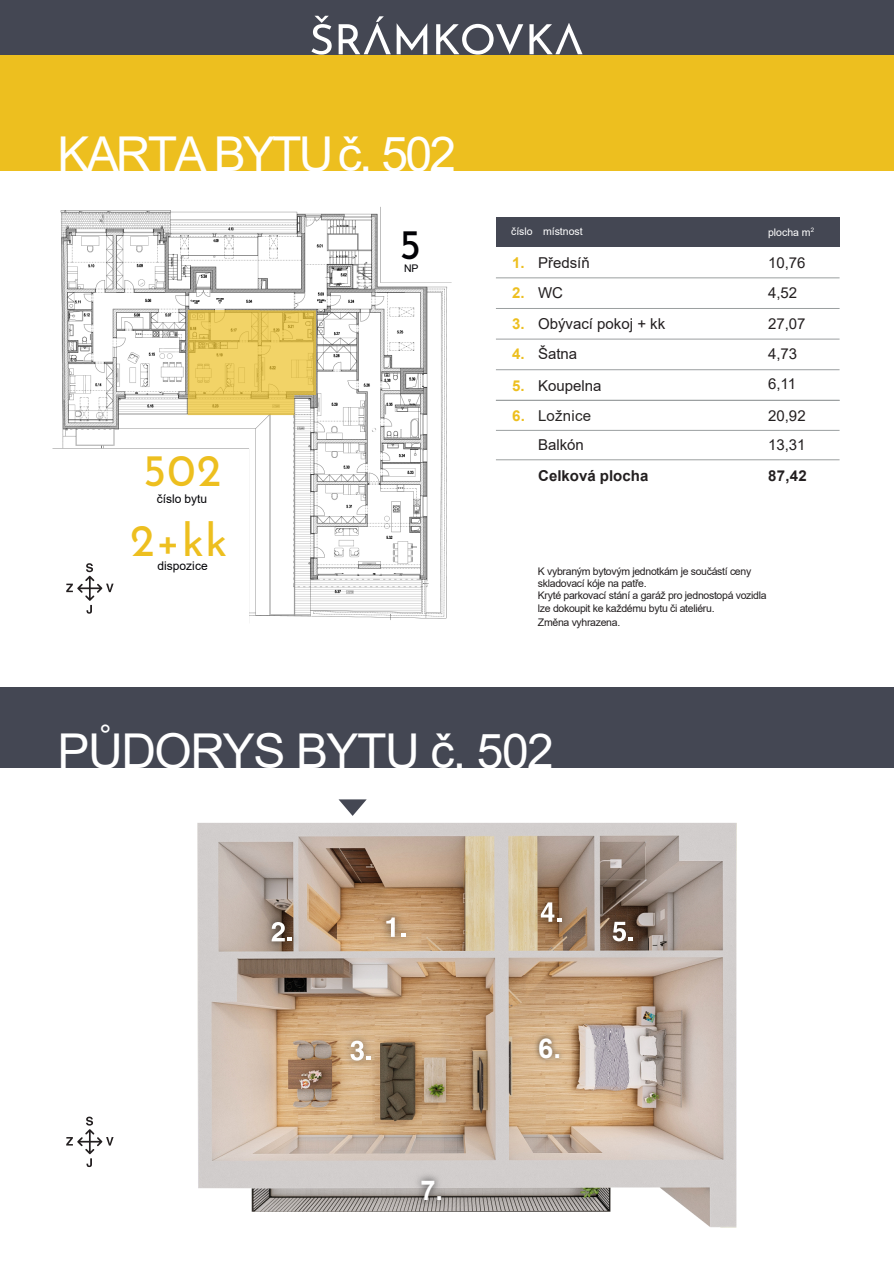
<style>
.page{position:relative;width:894px;height:1264px;background:#fff}
.page>*{position:absolute;margin:0;border:0;box-sizing:border-box;transform-origin:0 0}
.t1{font:58.35px "Arial";color:#fff}
.t2{font:48px "Arial";letter-spacing:-.03em;color:#fff}
.t3{font:48px "Arial";letter-spacing:-.06em;color:#fff}
.t4{font:45px "Josefin Sans";color:#edbf1f}
.t5{font:42px "Josefin Sans";color:#020206}
.t6{font:700 27.3px "Arial";color:#fff}
.t7{font:15px/30.3px "Arial";color:#231f20}
.t8{font:700 15px "Arial";color:#231f20}
.t9{font:700 15px/29.4px "Arial";color:#edbf1f}
.t10{font:15px "Arial";letter-spacing:.015em;color:#282625}
.t11{font:12px "Arial";color:#020206}
.t12{font:10.5px/12px "Arial";letter-spacing:-.03em;color:#231f20}
.t13{font:10.5px "Arial";color:#fff}
.t14{font:10.5px "Arial";color:#020206}
.s1{font-weight:700;color:#edbf1f}
</style>
<div class="page">
<div style="left:0;top:53px;width:893px;height:118px;background:#edbf1f"></div>
<div style="left:0;top:0;width:893px;height:54px;background:#444753"></div>
<div style="left:495px;top:217px;width:344px;height:30px;background:#444753"></div>
<hr style="left:495px;top:277px;width:344px;height:1px;background:#9b9fa0">
<hr style="left:495px;top:308px;width:344px;height:1px;background:#9b9fa0">
<hr style="left:495px;top:338px;width:344px;height:1px;background:#9b9fa0">
<hr style="left:495px;top:369px;width:344px;height:1px;background:#9b9fa0">
<hr style="left:495px;top:430px;width:344px;height:1px;background:#9b9fa0">
<hr style="left:495px;top:400px;width:344px;height:1px;background:#9b9fa0">
<svg style="left:66px;top:1137px;width:7px;height:9px"></svg>
<div style="left:0;top:687px;width:893px;height:80px;background:#444753"></div>
<svg style="left:338px;top:799px;width:28px;height:16px"></svg>
<hr style="left:495px;top:459px;width:344px;height:1px;background:#9b9fa0">
<svg style="left:311px;top:16px;width:20px;height:39px"></svg>
<svg style="left:338px;top:16px;width:52px;height:38px"></svg>
<svg style="left:396px;top:23px;width:31px;height:31px"></svg>
<svg style="left:436px;top:24px;width:87px;height:31px"></svg>
<svg style="left:529px;top:23px;width:53px;height:31px"></svg>
<img style="left:77px;top:815px;width:660px;height:413px">
<img style="left:377px;top:907px;width:28px;height:39px">
<svg style="left:386px;top:917px;width:8px;height:19px"></svg>
<img style="left:391px;top:923px;width:24px;height:23px">
<svg style="left:401px;top:932px;width:4px;height:4px"></svg>
<img style="left:264px;top:913px;width:29px;height:37px">
<img style="left:280px;top:929px;width:19px;height:20px">
<svg style="left:271px;top:921px;width:21px;height:20px"></svg>
<img style="left:342px;top:1032px;width:30px;height:36px">
<img style="left:358px;top:1047px;width:20px;height:20px">
<svg style="left:350px;top:1040px;width:20px;height:20px"></svg>
<img style="left:532px;top:894px;width:30px;height:35px">
<img style="left:549px;top:909px;width:20px;height:20px">
<svg style="left:540px;top:902px;width:21px;height:19px"></svg>
<img style="left:605px;top:913px;width:28px;height:35px">
<img style="left:621px;top:929px;width:19px;height:18px">
<svg style="left:612px;top:921px;width:20px;height:20px"></svg>
<img style="left:532px;top:1031px;width:33px;height:33px">
<img style="left:412px;top:1171px;width:38px;height:38px">
<img style="left:52px;top:207px;width:636px;height:413px">
<h2 class="t3" style="left:57px;top:136px;width:400px">KARTA BYTUč. 502</h2>
<h3 class="t4" style="left:143px;top:452px;width:80px">502</h3>
<p class="t11" style="left:157px;top:494px;width:52px">číslo bytu</p>
<h3 class="t4" style="left:130px;top:522px;width:99px">2+kk</h3>
<p class="t11" style="left:157px;top:561px;width:52px">dispozice</p>
<h3 class="t5" style="left:399px;top:227px;width:23px">5</h3>
<p class="t14" style="left:404px;top:264px;width:16px">NP</p>
<p class="t13" style="left:511px;top:227px;width:73px">číslo místnost</p>
<p class="t13" style="left:767px;top:228px;width:48px">plocha m<sup>2</sup></p>
<h3 class="t9" style="left:512px;top:249px;width:14px">1.<br>2.</h3>
<h3 class="t9" style="left:512px;top:309px;width:14px;line-height:30.3px">3.<br>4.</h3>
<h3 class="t9" style="left:512px;top:372px;width:14px">5.</h3>
<h3 class="t7" style="left:538px;top:249px;width:53px">Předsíň</h3>
<h3 class="t7" style="left:767px;top:249px;width:39px;line-height:29.4px">10,76<br>4,52</h3>
<h3 class="t7" style="left:767px;top:309px;width:39px">27,07<br>4,73<br>6,11</h3>
<h3 class="t7" style="left:538px;top:278px;width:129px;line-height:30.8px">WC<br>Obývací pokoj + kk<br>Šatna</h3>
<h3 class="t7" style="left:538px;top:372px;width:65px">Koupelna</h3>
<h3 class="t10" style="left:512px;top:410px;width:81px"><span class="s1">6.</span> Ložnice</h3>
<h3 class="t7" style="left:767px;top:402px;width:39px">20,92</h3>
<h3 class="t7" style="left:538px;top:431px;width:47px">Balkón</h3>
<h3 class="t7" style="left:767px;top:431px;width:39px">13,31</h3>
<h3 class="t8" style="left:538px;top:470px;width:112px">Celková plocha</h3>
<h3 class="t8" style="left:767px;top:470px;width:40px">87,42</h3>
<p class="t12" style="left:537px;top:566px;width:230px">K vybraným bytovým jednotkám je součástí ceny skladovací kóje na patře.<br>Kryté parkovací stání a garáž pro jednostopá vozidla lze dokoupit ke každému bytu či ateliéru.</p>
<p class="t12" style="left:537px;top:616px;width:84px">Změna vyhrazena.</p>
<h2 class="t2" style="left:57px;top:732px;width:498px">PŮDORYS BYTU č. 502</h2>
<h1 class="t1" style="left:470px;top:724px;width:137px">č.201</h1>
<h3 class="t6" style="left:420px;top:1180px;width:24px">7.</h3>
<h3 class="t6" style="left:538px;top:1037px;width:24px">6.</h3>
</div>
